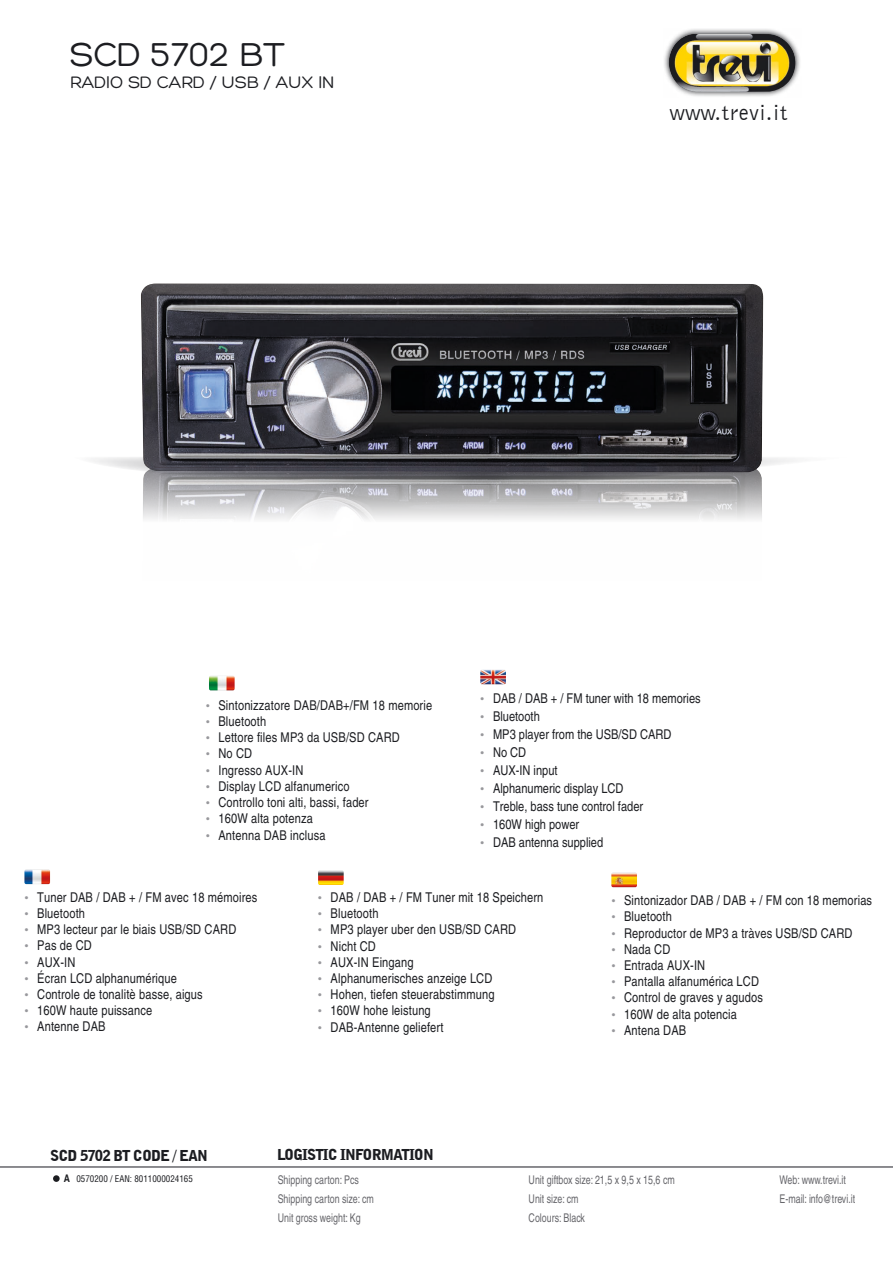
<style>
.page{position:relative;width:893px;height:1263px;background:#fff}
.page>*{position:absolute;margin:0;border:0;box-sizing:border-box;transform-origin:0 0}
.t1{font:36px "Hero";color:#1c1d21}
.t2{font:22.5px "Bell Gothic BT";letter-spacing:.02em;color:#1c1d21}
.t3{font:18px "Hero";color:#1c1d21}
.t4{font:900 15px "Bell Gothic BT";letter-spacing:-.06em;color:#1c1d21}
.t5{font:condensed 13.5px "Helvetica";letter-spacing:.01em;color:#1c1d21}
.t6{font:condensed 12px/19.2px "Helvetica";color:#66666b;scale:.9 1}
.t7{font:condensed 9px "Helvetica";color:#1c1d21}
.s1{font-family:"Arial";font-stretch:normal;font-size:12px;color:#98989c}
.s2{font-weight:700;font-size:10.5px}
</style>
<div class="page">
<svg style="left:91px;top:457px;width:706px;height:14px"></svg>
<hr style="left:0;top:1166px;width:893px;height:2px;background:#66666b">
<div style="left:53px;top:1175px;width:7px;height:7px;background:#1c1d21;border-radius:50%"></div>
<img style="left:141px;top:284px;width:622px;height:187px">
<img style="left:142px;top:466px;width:621px;height:54px">
<svg style="left:664px;top:29px;width:136px;height:68px"></svg>
<img style="left:669px;top:34px;width:126px;height:58px">
<img style="left:480px;top:670px;width:26px;height:14px">
<img style="left:209px;top:676px;width:26px;height:14px">
<img style="left:24px;top:869px;width:26px;height:15px">
<img style="left:318px;top:870px;width:26px;height:15px">
<img style="left:611px;top:872px;width:26px;height:15px">
<h1 class="t1" style="left:70px;top:36px;width:217px">SCD 5702 BT</h1>
<h3 class="t3" style="left:70px;top:73px;width:266px">RADIO SD CARD / USB / AUX IN</h3>
<h2 class="t2" style="left:670px;top:99px;width:119px">www.trevi.it</h2>
<p class="t5" style="left:206px;top:697px;width:228px"><span class="s1">•</span> Sintonizzatore DAB/DAB+/FM 18 memorie</p>
<p class="t5" style="left:206px;top:713px;width:62px"><span class="s1">•</span> Bluetooth</p>
<p class="t5" style="left:206px;top:730px;width:196px"><span class="s1">•</span> Lettore files MP3 da USB/SD CARD</p>
<p class="t5" style="left:206px;top:746px;width:48px"><span class="s1">•</span> No CD</p>
<p class="t5" style="left:206px;top:762px;width:99px"><span class="s1">•</span> Ingresso AUX-IN</p>
<p class="t5" style="left:206px;top:778px;width:145px"><span class="s1">•</span> Display LCD alfanumerico</p>
<p class="t5" style="left:206px;top:794px;width:164px"><span class="s1">•</span> Controllo toni alti, bassi, fader</p>
<p class="t5" style="left:206px;top:811px;width:109px"><span class="s1">•</span> 160W alta potenza</p>
<p class="t5" style="left:206px;top:827px;width:121px"><span class="s1">•</span> Antenna DAB inclusa</p>
<p class="t5" style="left:480px;top:690px;width:222px"><span class="s1">•</span> DAB / DAB + / FM tuner with 18 memories</p>
<p class="t5" style="left:480px;top:708px;width:61px"><span class="s1">•</span> Bluetooth</p>
<p class="t5" style="left:480px;top:726px;width:193px"><span class="s1">•</span> MP3 player from the USB/SD CARD</p>
<p class="t5" style="left:480px;top:744px;width:47px"><span class="s1">•</span> No CD</p>
<p class="t5" style="left:480px;top:762px;width:79px"><span class="s1">•</span> AUX-IN input</p>
<p class="t5" style="left:480px;top:780px;width:145px"><span class="s1">•</span> Alphanumeric display LCD</p>
<p class="t5" style="left:480px;top:798px;width:164px"><span class="s1">•</span> Treble, bass tune control fader</p>
<p class="t5" style="left:480px;top:816px;width:100px"><span class="s1">•</span> 160W high power</p>
<p class="t5" style="left:480px;top:834px;width:124px"><span class="s1">•</span> DAB antenna supplied</p>
<p class="t5" style="left:24px;top:889px;width:234px"><span class="s1">•</span> Tuner DAB / DAB + / FM avec 18 mémoires</p>
<p class="t5" style="left:24px;top:905px;width:62px"><span class="s1">•</span> Bluetooth</p>
<p class="t5" style="left:24px;top:921px;width:213px"><span class="s1">•</span> MP3 lecteur par le biais USB/SD CARD</p>
<p class="t5" style="left:24px;top:938px;width:69px"><span class="s1">•</span> Pas de CD</p>
<p class="t5" style="left:24px;top:954px;width:52px"><span class="s1">•</span> AUX-IN</p>
<p class="t5" style="left:24px;top:970px;width:154px"><span class="s1">•</span> Écran LCD alphanumérique</p>
<p class="t5" style="left:24px;top:986px;width:180px"><span class="s1">•</span> Controle de tonalitè basse, aigus</p>
<p class="t5" style="left:24px;top:1002px;width:129px"><span class="s1">•</span> 160W haute puissance</p>
<p class="t5" style="left:24px;top:1019px;width:83px"><span class="s1">•</span> Antenne DAB</p>
<p class="t5" style="left:318px;top:889px;width:227px"><span class="s1">•</span> DAB / DAB + / FM Tuner mit 18 Speichern</p>
<p class="t5" style="left:318px;top:906px;width:62px"><span class="s1">•</span> Bluetooth</p>
<p class="t5" style="left:318px;top:922px;width:200px"><span class="s1">•</span> MP3 player uber den USB/SD CARD</p>
<p class="t5" style="left:318px;top:938px;width:59px"><span class="s1">•</span> Nicht CD</p>
<p class="t5" style="left:318px;top:954px;width:97px"><span class="s1">•</span> AUX-IN Eingang</p>
<p class="t5" style="left:318px;top:970px;width:176px"><span class="s1">•</span> Alphanumerisches anzeige LCD</p>
<p class="t5" style="left:318px;top:987px;width:178px"><span class="s1">•</span> Hohen, tiefen steuerabstimmung</p>
<p class="t5" style="left:318px;top:1003px;width:114px"><span class="s1">•</span> 160W hohe leistung</p>
<p class="t5" style="left:318px;top:1019px;width:127px"><span class="s1">•</span> DAB-Antenne geliefert</p>
<p class="t5" style="left:611px;top:892px;width:262px"><span class="s1">•</span> Sintonizador DAB / DAB + / FM con 18 memorias</p>
<p class="t5" style="left:611px;top:909px;width:62px"><span class="s1">•</span> Bluetooth</p>
<p class="t5" style="left:611px;top:925px;width:243px"><span class="s1">•</span> Reproductor de MP3 a tràves USB/SD CARD</p>
<p class="t5" style="left:611px;top:941px;width:61px"><span class="s1">•</span> Nada CD</p>
<p class="t5" style="left:611px;top:957px;width:95px"><span class="s1">•</span> Entrada AUX-IN</p>
<p class="t5" style="left:611px;top:973px;width:149px"><span class="s1">•</span> Pantalla alfanumérica LCD</p>
<p class="t5" style="left:611px;top:990px;width:153px"><span class="s1">•</span> Control de graves y agudos</p>
<p class="t5" style="left:611px;top:1006px;width:127px"><span class="s1">•</span> 160W de alta potencia</p>
<p class="t5" style="left:611px;top:1022px;width:76px"><span class="s1">•</span> Antena DAB</p>
<p class="t4" style="left:50px;top:1146px;width:159px">SCD 5702 BT CODE / EAN</p>
<p class="t4" style="left:277px;top:1145px;width:158px">LOGISTIC INFORMATION</p>
<p class="t7" style="left:64px;top:1173px;width:131px"><span class="s2">A</span> 0570200 / EAN: 8011000024165</p>
<p class="t6" style="left:278px;top:1170px;width:108px">Shipping carton: Pcs<br>Shipping carton size: cm<br>Unit gross weight: Kg</p>
<p class="t6" style="left:529px;top:1170px;width:164px">Unit giftbox size: 21,5 x 9,5 x 15,6 cm<br>Unit size: cm<br>Colours: Black</p>
<p class="t6" style="left:779px;top:1170px;width:86px">Web: www.trevi.it<br>E-mail: info@trevi.it</p>
</div>
